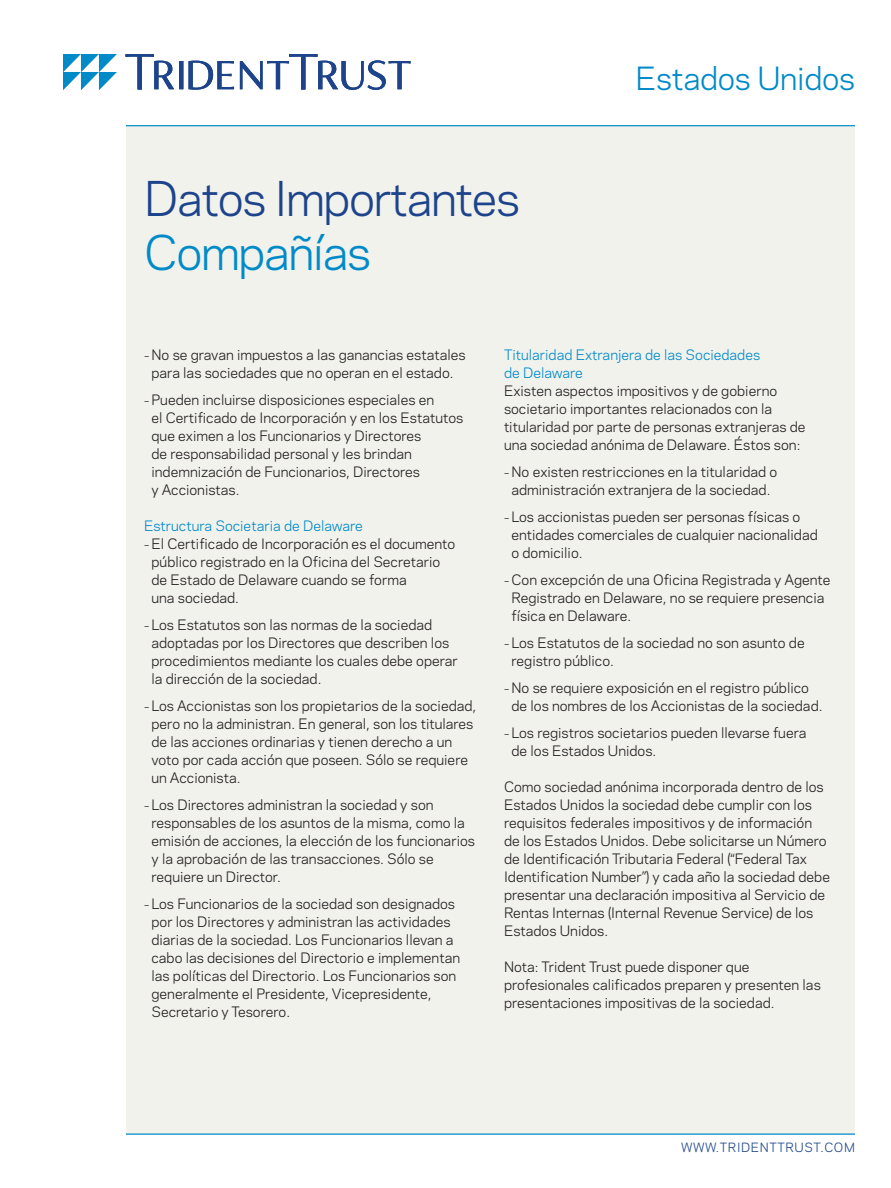
<style>
.page{position:relative;width:891px;height:1188px;background:#fff}
.page>*{position:absolute;margin:0;border:0;box-sizing:border-box;transform-origin:0 0}
.t1{font:45px "Polaris";letter-spacing:-.03em;color:#1d448b}
.t2{font:45px "Polaris";letter-spacing:-.03em;color:#008ac8}
.t3{font:30px "Polaris";letter-spacing:-.01em;color:#008ac8}
._1st_Paragraph{font:13.5px/18px "Polaris";color:#231f20}
.Head_2{font:13.5px/18px "Polaris";color:#008ac8}
.t4{font:12px "Polaris";letter-spacing:.05em;color:#1d448b}
.s1{font-size:10.5px}
</style>
<div class="page">
<div style="left:126px;top:126px;width:729px;height:1008px;background:#f2f2ed"></div>
<hr style="left:126px;top:126px;width:729px;height:1px;background:#008ac8">
<hr style="left:126px;top:1134px;width:729px;height:1px;background:#008ac8">
<svg style="left:126px;top:54px;width:285px;height:36px"></svg>
<svg style="left:63px;top:54px;width:54px;height:36px"></svg>
<h1 class="t1" style="left:144px;top:165px;width:378px">Datos Importantes</h1>
<h1 class="t2" style="left:144px;top:219px;width:228px">Compañías</h1>
<h2 class="t3" style="left:636px;top:56px;width:221px">Estados Unidos</h2>
<p class="_1st_Paragraph" style="left:144px;top:345px;width:323px;text-align:center"><span class="s1">–</span> No se gravan impuestos a las ganancias estatales para las sociedades que no operan en el estado.</p>
<p class="_1st_Paragraph" style="left:152px;top:390px;width:313px;text-indent:-8px"><span class="s1">–</span> Pueden incluirse disposiciones especiales en<br>el Certificado de Incorporación y en los Estatutos que eximen a los Funcionarios y Directores<br>de responsabilidad personal y les brindan indemnización de Funcionarios, Directores<br>y Accionistas.</p>
<p class="Head_2" style="left:144px;top:516px;width:220px">Estructura Societaria de Delaware</p>
<p class="_1st_Paragraph" style="left:152px;top:534px;width:305px;text-indent:-8px"><span class="s1">–</span> El Certificado de Incorporación es el documento público registrado en la Oficina del Secretario de Estado de Delaware cuando se forma<br>una sociedad.</p>
<p class="_1st_Paragraph" style="left:152px;top:615px;width:308px;text-indent:-8px"><span class="s1">–</span> Los Estatutos son las normas de la sociedad adoptadas por los Directores que describen los procedimientos mediante los cuales debe operar la dirección de la sociedad.</p>
<p class="_1st_Paragraph" style="left:152px;top:696px;width:326px;text-indent:-8px"><span class="s1">–</span> Los Accionistas son los propietarios de la sociedad, pero no la administran. En general, son los titulares de las acciones ordinarias y tienen derecho a un voto por cada acción que poseen. Sólo se requiere un Accionista.</p>
<p class="_1st_Paragraph" style="left:152px;top:795px;width:325px;text-indent:-8px"><span class="s1">–</span> Los Directores administran la sociedad y son responsables de los asuntos de la misma, como la emisión de acciones, la elección de los funcionarios y la aprobación de las transacciones. Sólo se requiere un Director.</p>
<p class="_1st_Paragraph" style="left:152px;top:894px;width:310px;text-indent:-8px"><span class="s1">–</span> Los Funcionarios de la sociedad son designados por los Directores y administran las actividades diarias de la sociedad. Los Funcionarios llevan a cabo las decisiones del Directorio e implementan las políticas del Directorio. Los Funcionarios son generalmente el Presidente, Vicepresidente, Secretario y Tesorero.</p>
<p class="Head_2" style="left:504px;top:345px;width:258px">Titularidad Extranjera de las Sociedades de Delaware</p>
<p class="_1st_Paragraph" style="left:504px;top:381px;width:303px">Existen aspectos impositivos y de gobierno societario importantes relacionados con la titularidad por parte de personas extranjeras de una sociedad anónima de Delaware. Éstos son:</p>
<p class="_1st_Paragraph" style="left:504px;top:462px;width:275px;text-align:center"><span class="s1">–</span> No existen restricciones en la titularidad o administración extranjera de la sociedad.</p>
<p class="_1st_Paragraph" style="left:512px;top:507px;width:308px;text-indent:-8px"><span class="s1">–</span> Los accionistas pueden ser personas físicas o entidades comerciales de cualquier nacionalidad o domicilio.</p>
<p class="_1st_Paragraph" style="left:512px;top:570px;width:321px;text-indent:-8px"><span class="s1">–</span> Con excepción de una Oficina Registrada y Agente<br>Registrado en Delaware, no se requiere presencia física en Delaware.</p>
<p class="_1st_Paragraph" style="left:512px;top:633px;width:295px;text-indent:-8px"><span class="s1">–</span> Los Estatutos de la sociedad no son asunto de registro público.</p>
<p class="_1st_Paragraph" style="left:512px;top:678px;width:313px;text-indent:-8px"><span class="s1">–</span> No se requiere exposición en el registro público de los nombres de los Accionistas de la sociedad.</p>
<p class="_1st_Paragraph" style="left:512px;top:723px;width:296px;text-indent:-8px"><span class="s1">–</span> Los registros societarios pueden llevarse fuera de los Estados Unidos.</p>
<p class="_1st_Paragraph" style="left:504px;top:777px;width:328px">Como sociedad anónima incorporada dentro de los Estados Unidos la sociedad debe cumplir con los requisitos federales impositivos y de información de los Estados Unidos. Debe solicitarse un Número de Identificación Tributaria Federal (“Federal Tax Identification Number”) y cada año la sociedad debe presentar una declaración impositiva al Servicio de Rentas Internas (Internal Revenue Service) de los Estados Unidos.</p>
<p class="_1st_Paragraph" style="left:504px;top:957px;width:318px">Nota: Trident Trust puede disponer que profesionales calificados preparen y presenten las presentaciones impositivas de la sociedad.</p>
<p class="t4" style="left:681px;top:1138px;width:175px">WWW.TRIDENTTRUST.COM</p>
</div>
